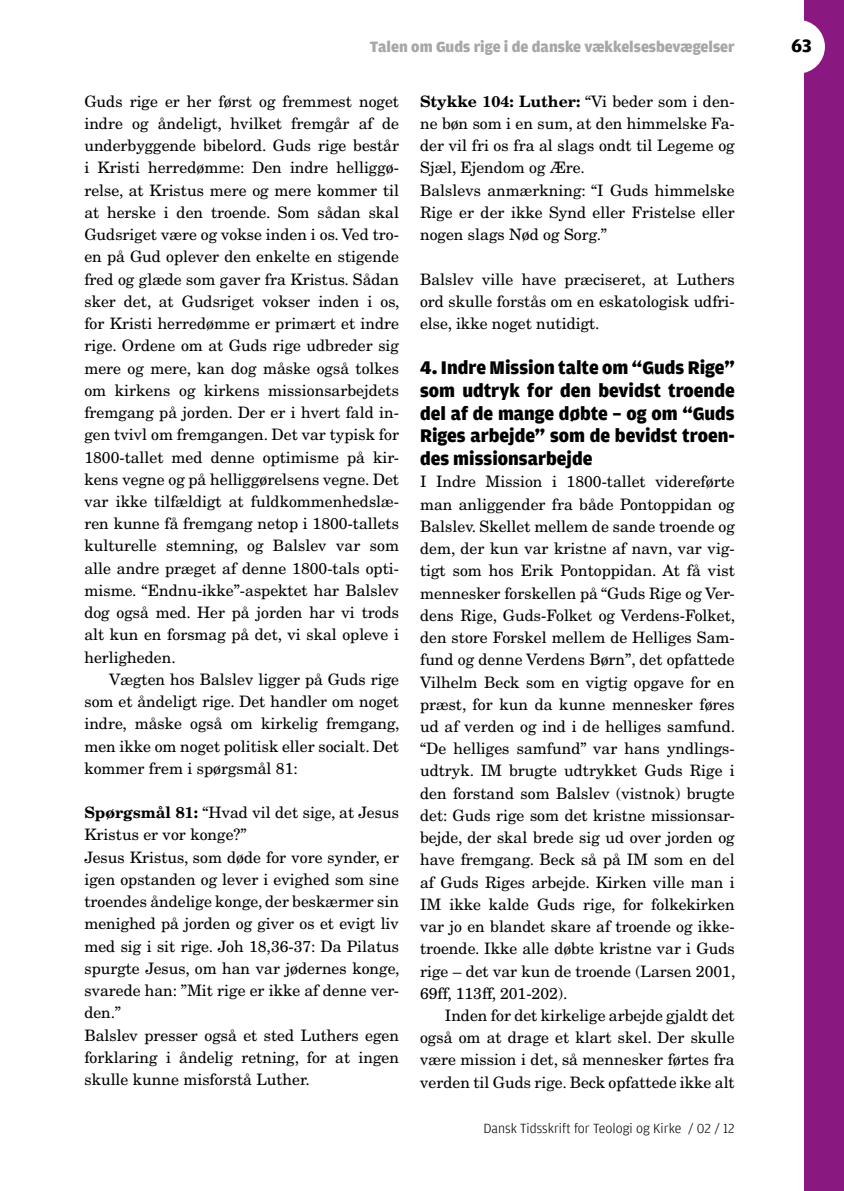
<style>
.page{position:relative;width:844px;height:1191px;background:#fff}
.page>*{position:absolute;margin:0;border:0;box-sizing:border-box;transform-origin:0 0}
.t1{font:900 19.25px/22.8px "Amplitude";color:#000;text-align:justify}
.t2{font:700 19.25px "Amplitude";color:#000}
.t3{font:15.75px/22.2px "New Century Schlbk";color:#000;text-align:justify}
.t4{font:900 15.75px "Amplitude";letter-spacing:-.005em;color:#a6a7a7}
.t5{font:300 14px "Amplitude";color:#000}
.s1{font-weight:700}
</style>
<div class="page">
<div style="left:804px;top:0;width:39px;height:1191px;background:#891981"></div>
<div style="left:771px;top:20px;width:53px;height:54px;background:#fff;border-radius:50%"></div>
<p class="t4" style="left:370px;top:38px;width:366px">Talen om Guds rige i de danske vækkelsesbevægelser</p>
<p class="t2" style="left:790px;top:35px;width:22px">63</p>
<p class="t3" style="left:84px;top:90px;width:317px">Guds rige er her først og fremmest noget indre og åndeligt, hvilket fremgår af de underbyggende bibelord. Guds rige består i Kristi herredømme: Den indre helliggø&shy;relse, at Kristus mere og mere kommer til at herske i den troende. Som sådan skal Gudsriget være og vokse inden i os. Ved tro&shy;en på Gud oplever den enkelte en stigende fred og glæde som gaver fra Kristus. Sådan sker det, at Gudsriget vokser inden i os, for Kristi herredømme er primært et indre rige. Ordene om at Guds rige udbreder sig mere og mere, kan dog måske også tolkes om kirkens og kirkens missionsarbejdets fremgang på jorden. Der er i hvert fald in&shy;gen tvivl om fremgangen. Det var typisk for 1800-tallet med denne optimisme på kir&shy;kens vegne og på helliggørelsens vegne. Det var ikke tilfældigt at fuldkommenhedslæ&shy;ren kunne få fremgang netop i 1800-tallets kulturelle stemning, og Balslev var som alle andre præget af denne 1800-tals opti&shy;misme. “Endnu-ikke”-aspektet har Balslev dog også med. Her på jorden har vi trods alt kun en forsmag på det, vi skal opleve i herligheden.</p>
<p class="t3" style="left:84px;top:668px;width:316px;text-indent:25px">Vægten hos Balslev ligger på Guds rige som et åndeligt rige. Det handler om noget indre, måske også om kirkelig fremgang, men ikke om noget politisk eller socialt. Det kommer frem i spørgsmål 81:</p>
<p class="t3" style="left:84px;top:801px;width:317px;text-align:left"><span class="s1">Spørgsmål 81:</span> “Hvad vil det sige, at Jesus Kristus er vor konge?”<br>Jesus Kristus, som døde for vore synder, er igen opstanden og lever i evighed som sine troendes åndelige konge, der beskærmer sin menighed på jorden og giver os et evigt liv med sig i sit rige. Joh 18,36-37: Da Pilatus spurgte Jesus, om han var jødernes konge, svarede han: ”Mit rige er ikke af denne ver&shy;den.”<br>Balslev presser også et sted Luthers egen forklaring i åndelig retning, for at ingen skulle kunne misforstå Luther.</p>
<p class="t3" style="left:420px;top:90px;width:316px;text-align:left"><span class="s1">Stykke 104: Luther:</span> “Vi beder som i den&shy;ne bøn som i en sum, at den himmelske Fa&shy;der vil fri os fra al slags ondt til Legeme og Sjæl, Ejendom og Ære.<br>Balslevs anmærkning: “I Guds himmelske Rige er der ikke Synd eller Fristelse eller nogen slags Nød og Sorg.”</p>
<p class="t3" style="left:420px;top:268px;width:316px">Balslev ville have præciseret, at Luthers ord skulle forstås om en eskatologisk udfri&shy;else, ikke noget nutidigt.</p>
<p class="t1" style="left:420px;top:357px;width:316px">4. Indre Mission talte om “Guds Rige” som udtryk for den bevidst troende del af de mange døbte – og om “Guds Riges arbejde” som de bevidst troen&shy;des missionsarbejde</p>
<p class="t3" style="left:420px;top:471px;width:317px">I Indre Mission i 1800-tallet videreførte man anliggender fra både Pontoppidan og Balslev. Skellet mellem de sande troende og dem, der kun var kristne af navn, var vig&shy;tigt som hos Erik Pontoppidan. At få vist mennesker forskellen på “Guds Rige og Ver&shy;dens Rige, Guds-Folket og Verdens-Folket, den store Forskel mellem de Helliges Sam&shy;fund og denne Verdens Børn”, det opfattede Vilhelm Beck som en vigtig opgave for en præst, for kun da kunne mennesker føres ud af verden og ind i de helliges samfund. “De helliges samfund” var hans yndlings&shy;udtryk. IM brugte udtrykket Guds Rige i den forstand som Balslev (vistnok) brugte det: Guds rige som det kristne missionsar&shy;bejde, der skal brede sig ud over jorden og have fremgang. Beck så på IM som en del af Guds Riges arbejde. Kirken ville man i IM ikke kalde Guds rige, for folkekirken var jo en blandet skare af troende og ikke&shy;troende. Ikke alle døbte kristne var i Guds rige – det var kun de troende (Larsen 2001, 69ff, 113ff, 201-202).</p>
<p class="t3" style="left:420px;top:1004px;width:316px;text-indent:25px">Inden for det kirkelige arbejde gjaldt det også om at drage et klart skel. Der skulle være mission i det, så mennesker førtes fra verden til Guds rige. Beck opfattede ikke alt</p>
<p class="t5" style="left:483px;top:1120px;width:253px">Dansk Tidsskrift for Teologi og Kirke / 02 / 12</p>
</div>
